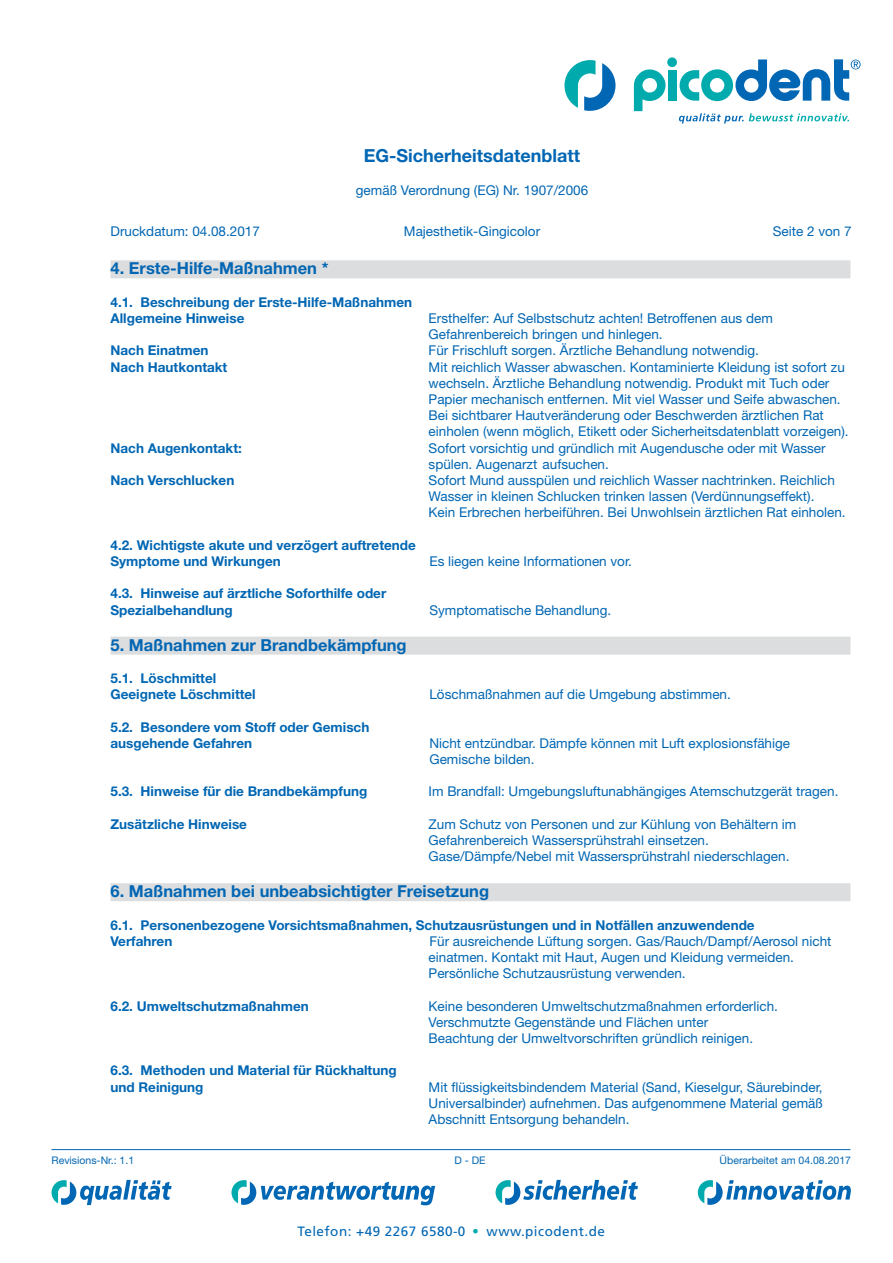
<style>
.page{position:relative;width:893px;height:1263px;background:#fff}
.page>*{position:absolute;margin:0;border:0;box-sizing:border-box;transform-origin:0 0}
.t1{font:39px "Frutiger LT Std";color:#00aaad}
.t2{font:700 18px "Helvetica Neue LT Std";color:#0166b3}
.t3{font:700 16.5px "Helvetica Neue LT Std";color:#0166b3}
.t4{font:13.5px/16.2px "Helvetica Neue LT Std";color:#0166b3}
.t5{font:700 13.5px/16.2px "Helvetica Neue LT Std";color:#0166b3}
.t6{font:13.5px "Frutiger LT Std";letter-spacing:.035em;color:#0166b3}
.t7{font:10.5px "Helvetica Neue LT Std";color:#0166b3}
</style>
<div class="page">
<svg style="left:52px;top:1180px;width:120px;height:25px"></svg>
<svg style="left:496px;top:1180px;width:142px;height:25px"></svg>
<svg style="left:698px;top:1180px;width:153px;height:25px"></svg>
<svg style="left:231px;top:1180px;width:204px;height:25px"></svg>
<svg style="left:634px;top:69px;width:32px;height:42px"></svg>
<div style="left:668px;top:70px;width:9px;height:31px;background:#00aaad"></div>
<div style="left:667px;top:57px;width:10px;height:10px;background:#00aaad;border-radius:50%"></div>
<svg style="left:564px;top:60px;width:51px;height:51px"></svg>
<svg style="left:679px;top:113px;width:170px;height:11px"></svg>
<svg style="left:680px;top:59px;width:181px;height:42px"></svg>
<hr style="left:52px;top:1149px;width:798px;height:1px;background:#0166b3">
<div style="left:111px;top:260px;width:739px;height:18px;background:#dcdddf"></div>
<div style="left:111px;top:637px;width:739px;height:18px;background:#dcdddf"></div>
<div style="left:111px;top:883px;width:739px;height:18px;background:#dcdddf"></div>
<h2 class="t2" style="left:364px;top:144px;width:218px">EG-Sicherheitsdatenblatt</h2>
<p class="t4" style="left:356px;top:182px;width:234px">gemäß Verordnung (EG) Nr. 1907/2006</p>
<p class="t4" style="left:111px;top:223px;width:151px">Druckdatum: 04.08.2017</p>
<p class="t4" style="left:404px;top:223px;width:138px">Majesthetik-Gingicolor</p>
<p class="t4" style="left:773px;top:223px;width:80px">Seite 2 von 7</p>
<p class="t3" style="left:111px;top:258px;width:219px">4. Erste-Hilfe-Maßnahmen *</p>
<p class="t5" style="left:111px;top:294px;width:303px">4.1. Beschreibung der Erste-Hilfe-Maßnahmen<br>Allgemeine Hinweise</p>
<p class="t4" style="left:429px;top:310px;width:346px">Ersthelfer: Auf Selbstschutz achten! Betroffenen aus dem<br>Gefahrenbereich bringen und hinlegen.</p>
<p class="t5" style="left:111px;top:342px;width:99px">Nach Einatmen</p>
<p class="t4" style="left:429px;top:342px;width:332px">Für Frischluft sorgen. Ärztliche Behandlung notwendig.</p>
<p class="t5" style="left:111px;top:358px;width:118px">Nach Hautkontakt</p>
<p class="t4" style="left:429px;top:358px;width:422px">Mit reichlich Wasser abwaschen. Kontaminierte Kleidung ist sofort zu wechseln. Ärztliche Behandlung notwendig. Produkt mit Tuch oder Papier mechanisch entfernen. Mit viel Wasser und Seife abwaschen.<br>Bei sichtbarer Hautveränderung oder Beschwerden ärztlichen Rat einholen (wenn möglich, Etikett oder Sicherheitsdatenblatt vorzeigen).</p>
<p class="t5" style="left:111px;top:439px;width:133px">Nach Augenkontakt:</p>
<p class="t4" style="left:429px;top:439px;width:399px">Sofort vorsichtig und gründlich mit Augendusche oder mit Wasser spülen. Augenarzt aufsuchen.</p>
<p class="t5" style="left:111px;top:472px;width:125px">Nach Verschlucken</p>
<p class="t4" style="left:429px;top:472px;width:419px">Sofort Mund ausspülen und reichlich Wasser nachtrinken. Reichlich<br>Wasser in kleinen Schlucken trinken lassen (Verdünnungseffekt).<br>Kein Erbrechen herbeiführen. Bei Unwohlsein ärztlichen Rat einholen.</p>
<p class="t5" style="left:111px;top:537px;width:307px">4.2. Wichtigste akute und verzögert auftretende<br>Symptome und Wirkungen</p>
<p class="t4" style="left:429px;top:553px;width:204px">Es liegen keine Informationen vor.</p>
<p class="t5" style="left:111px;top:585px;width:277px">4.3. Hinweise auf ärztliche Soforthilfe oder<br>Spezialbehandlung</p>
<p class="t3" style="left:111px;top:634px;width:298px">5. Maßnahmen zur Brandbekämpfung</p>
<p class="t5" style="left:111px;top:670px;width:147px">5.1. Löschmittel<br>Geeignete Löschmittel</p>
<p class="t5" style="left:111px;top:718px;width:260px">5.2. Besondere vom Stoff oder Gemisch ausgehende Gefahren</p>
<p class="t4" style="left:429px;top:601px;width:183px">Symptomatische Behandlung.</p>
<p class="t4" style="left:429px;top:686px;width:303px">Löschmaßnahmen auf die Umgebung abstimmen.</p>
<p class="t4" style="left:429px;top:735px;width:362px">Nicht entzündbar. Dämpfe können mit Luft explosionsfähige<br>Gemische bilden.</p>
<p class="t5" style="left:111px;top:783px;width:258px">5.3. Hinweise für die Brandbekämpfung</p>
<p class="t4" style="left:429px;top:783px;width:411px">Im Brandfall: Umgebungsluftunabhängiges Atemschutzgerät tragen.</p>
<p class="t5" style="left:111px;top:816px;width:138px">Zusätzliche Hinweise</p>
<p class="t4" style="left:429px;top:816px;width:369px">Zum Schutz von Personen und zur Kühlung von Behältern im<br>Gefahrenbereich Wassersprühstrahl einsetzen.<br>Gase/Dämpfe/Nebel mit Wassersprühstrahl niederschlagen.</p>
<p class="t3" style="left:111px;top:881px;width:380px">6. Maßnahmen bei unbeabsichtigter Freisetzung</p>
<p class="t5" style="left:111px;top:916px;width:646px">6.1. Personenbezogene Vorsichtsmaßnahmen, Schutzausrüstungen und in Notfällen anzuwendende<br>Verfahren</p>
<p class="t4" style="left:429px;top:933px;width:404px">Für ausreichende Lüftung sorgen. Gas/Rauch/Dampf/Aerosol nicht einatmen. Kontakt mit Haut, Augen und Kleidung vermeiden.<br>Persönliche Schutzausrüstung verwenden.</p>
<p class="t5" style="left:111px;top:997px;width:200px">6.2. Umweltschutzmaßnahmen</p>
<p class="t4" style="left:429px;top:997px;width:351px">Keine besonderen Umweltschutzmaßnahmen erforderlich.<br>Verschmutzte Gegenstände und Flächen unter<br>Beachtung der Umweltvorschriften gründlich reinigen.</p>
<p class="t5" style="left:111px;top:1062px;width:288px">6.3. Methoden und Material für Rückhaltung und Reinigung</p>
<p class="t4" style="left:429px;top:1078px;width:396px;text-align:justify">Mit flüssigkeitsbindendem Material (Sand, Kieselgur, Säurebinder, Universalbinder) aufnehmen. Das aufgenommene Material gemäß Abschnitt Entsorgung behandeln.</p>
<p class="t7" style="left:52px;top:1154px;width:84px">Revisions-Nr.: 1.1</p>
<p class="t7" style="left:454px;top:1154px;width:33px">D - DE</p>
<p class="t7" style="left:720px;top:1154px;width:133px">Überarbeitet am 04.08.2017</p>
<p class="t6" style="left:297px;top:1223px;width:170px">Telefon: +49 2267 6580-0</p>
<h1 class="t1" style="left:470px;top:1206px;width:12px">·</h1>
<p class="t6" style="left:487px;top:1223px;width:120px">www.picodent.de</p>
</div>
